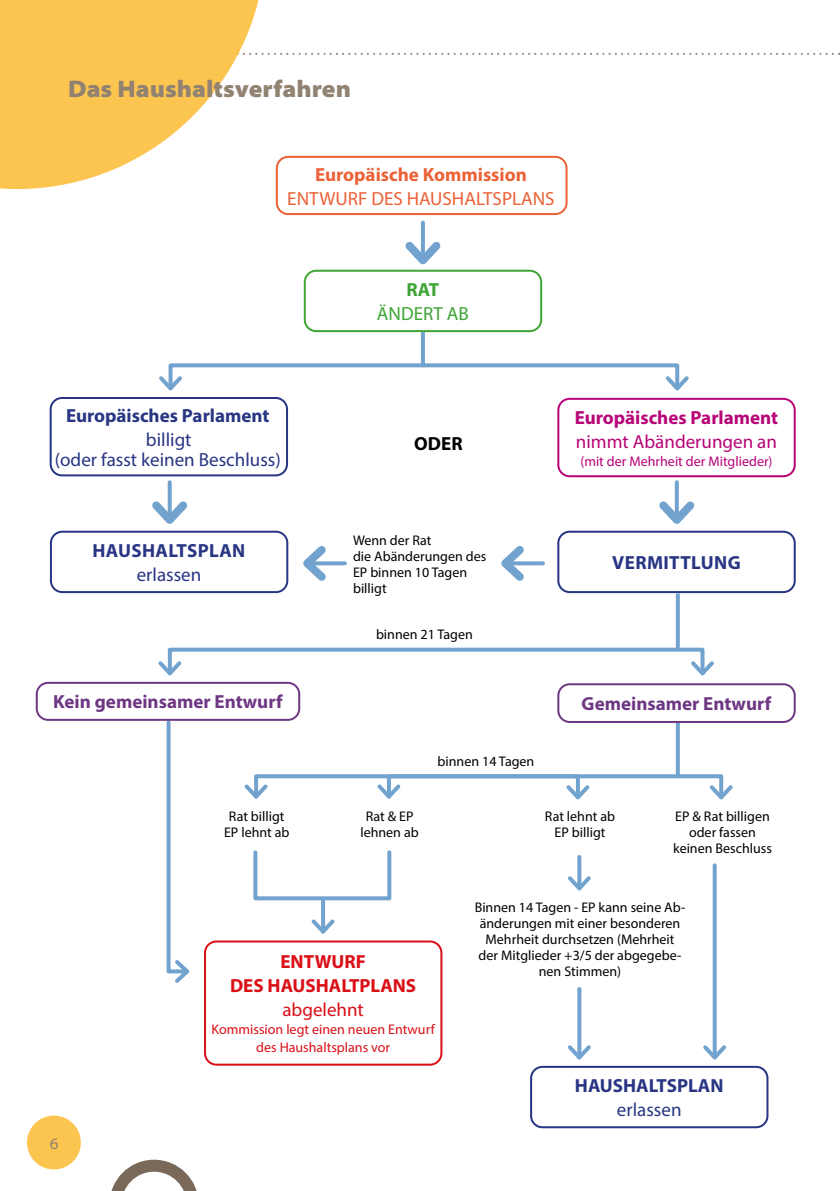
<style>
.page{position:relative;width:840px;height:1191px;background:#fff}
.page>*{position:absolute;margin:0;border:0;box-sizing:border-box;transform-origin:0 0}
.Heading_1{font:900 semi-expanded 24px "Myriad Pro";color:#918272}
.box_body{font:19px "Myriad Pro";color:#283583}
.box_body-2{font:700 19px "Myriad Pro";color:#6e3784}
.box_body-3{font:700 19px "Myriad Pro";color:#283583}
.box_body-4{font:19px "Myriad Pro";color:#ec6136}
.box_body-5{font:700 19px "Myriad Pro";letter-spacing:.02em;color:#283583}
.box_body-6{font:700 19px "Myriad Pro";color:#db0f16}
.box_body-7{font:700 19px "Myriad Pro";color:#ec6136}
.box_body-8{font:700 19px "Myriad Pro";color:#b70477}
.box_body-9{font:19px "Myriad Pro";color:#b70477}
.box_body-10{font:19px "Myriad Pro";color:#db0f16}
.box_body-11{font:19px "Myriad Pro";color:#3fa535}
.box_body-12{font:700 19px "Myriad Pro";color:#000}
.box_body-13{font:700 19px "Myriad Pro";color:#3fa535}
.t1{font:semi-expanded 16px "Myriad Pro";color:#918272}
.box_body-14{font:14px/16px "Myriad Pro";color:#000}
.box_body-15{font:14px/18px "Myriad Pro";color:#db0f16;text-align:center}
.box_body-16{font:14px "Myriad Pro";color:#b70477}
</style>
<div class="page">
<div style="left:27px;top:1115px;width:54px;height:54px;background:#fcc550;border-radius:50%"></div>
<svg style="left:111px;top:1159px;width:86px;height:32px"></svg>
<svg style="left:267px;top:53px;width:572px;height:2px"></svg>
<svg style="left:0;top:0;width:264px;height:189px;fill:#fcc550"></svg>
<div style="left:276px;top:156px;width:291px;height:59px;border:2px solid #ec6136;border-radius:11px"></div>
<div style="left:303px;top:270px;width:239px;height:62px;border:2px solid #3fa535;border-radius:11px"></div>
<div style="left:50px;top:397px;width:238px;height:79px;border:2px solid #283583;border-radius:11px"></div>
<div style="left:50px;top:531px;width:238px;height:62px;border:2px solid #283583;border-radius:11px"></div>
<div style="left:557px;top:398px;width:238px;height:79px;border:2px solid #b70477;border-radius:11px"></div>
<div style="left:530px;top:1065px;width:238px;height:63px;border:2px solid #283583;border-radius:11px"></div>
<div style="left:204px;top:940px;width:238px;height:125px;border:2px solid #db0f16;border-radius:11px"></div>
<svg style="left:420px;top:223px;width:4px;height:11px"></svg>
<svg style="left:398px;top:234px;width:49px;height:38px"></svg>
<svg style="left:168px;top:482px;width:4px;height:12px"></svg>
<svg style="left:145px;top:494px;width:49px;height:37px"></svg>
<svg style="left:674px;top:482px;width:4px;height:12px"></svg>
<svg style="left:651px;top:494px;width:50px;height:37px"></svg>
<svg style="left:420px;top:332px;width:4px;height:31px"></svg>
<svg style="left:675px;top:593px;width:4px;height:54px"></svg>
<svg style="left:675px;top:723px;width:4px;height:49px"></svg>
<svg style="left:333px;top:561px;width:12px;height:4px"></svg>
<svg style="left:303px;top:546px;width:30px;height:35px"></svg>
<svg style="left:531px;top:561px;width:11px;height:4px"></svg>
<svg style="left:501px;top:546px;width:30px;height:35px"></svg>
<div style="left:253px;top:850px;width:138px;height:50px;border:4px solid #72a2ce"></div>
<div style="left:168px;top:363px;width:510px;height:27px;border:4px solid #72a2ce"></div>
<svg style="left:159px;top:372px;width:26px;height:19px"></svg>
<svg style="left:661px;top:372px;width:28px;height:19px"></svg>
<div style="left:168px;top:647px;width:536px;height:28px;border:4px solid #72a2ce"></div>
<svg style="left:158px;top:657px;width:27px;height:19px"></svg>
<svg style="left:687px;top:657px;width:27px;height:19px"></svg>
<svg style="left:244px;top:772px;width:489px;height:28px"></svg>
<svg style="left:577px;top:989px;width:4px;height:52px"></svg>
<svg style="left:568px;top:1041px;width:23px;height:19px"></svg>
<svg style="left:577px;top:857px;width:4px;height:15px"></svg>
<svg style="left:568px;top:872px;width:23px;height:19px"></svg>
<svg style="left:712px;top:865px;width:4px;height:176px"></svg>
<svg style="left:703px;top:1041px;width:23px;height:19px"></svg>
<svg style="left:166px;top:721px;width:24px;height:262px"></svg>
<hr style="left:321px;top:900px;width:4px;height:31px;background:#72a2ce">
<svg style="left:311px;top:915px;width:24px;height:19px"></svg>
<div style="left:557px;top:531px;width:238px;height:62px;border:2px solid #283583;border-radius:11px"></div>
<div style="left:557px;top:683px;width:238px;height:40px;border:2px solid #6e3784;border-radius:11px"></div>
<div style="left:36px;top:682px;width:264px;height:39px;border:2px solid #6e3784;border-radius:11px"></div>
<h1 class="Heading_1" style="left:68px;top:73px;width:284px">Das Haushaltsverfahren</h1>
<p class="box_body-7" style="left:315px;top:162px;width:213px">Europäische Kommission</p>
<p class="box_body-4" style="left:287px;top:186px;width:269px">ENTWURF DES HAUSHALTSPLANS</p>
<p class="box_body-3" style="left:66px;top:403px;width:205px">Europäisches Parlament</p>
<p class="box_body" style="left:146px;top:428px;width:47px">billigt</p>
<p class="box_body" style="left:55px;top:448px;width:227px">(oder fasst keinen Beschluss)</p>
<p class="box_body-5" style="left:92px;top:538px;width:154px">HAUSHALTSPLAN</p>
<p class="box_body" style="left:137px;top:563px;width:66px">erlassen</p>
<p class="box_body-13" style="left:406px;top:277px;width:34px">RAT</p>
<p class="box_body-11" style="left:376px;top:302px;width:93px">ÄNDERT AB</p>
<p class="box_body-12" style="left:414px;top:431px;width:50px">ODER</p>
<p class="box_body-14" style="left:353px;top:532px;width:80px">Wenn der Rat</p>
<p class="box_body-14" style="left:353px;top:548px;width:135px">die Abänderungen des<br>EP binnen 10 Tagen billigt</p>
<p class="box_body-14" style="left:376px;top:626px;width:98px">binnen 21 Tagen</p>
<p class="box_body-8" style="left:574px;top:405px;width:205px">Europäisches Parlament</p>
<p class="box_body-9" style="left:575px;top:429px;width:202px">nimmt Abänderungen an</p>
<p class="box_body-16" style="left:580px;top:452px;width:193px">(mit der Mehrheit der Mitglieder)</p>
<p class="box_body-5" style="left:612px;top:550px;width:130px">VERMITTLUNG</p>
<p class="box_body-2" style="left:53px;top:689px;width:231px">Kein gemeinsamer Entwurf</p>
<p class="box_body-2" style="left:581px;top:691px;width:191px">Gemeinsamer Entwurf</p>
<p class="box_body-14" style="left:229px;top:808px;width:57px">Rat billigt</p>
<p class="box_body-14" style="left:224px;top:824px;width:67px">EP lehnt ab</p>
<p class="box_body-14" style="left:365px;top:808px;width:49px">Rat &amp; EP</p>
<p class="box_body-14" style="left:360px;top:824px;width:60px">lehnen ab</p>
<p class="box_body-14" style="left:437px;top:753px;width:98px">binnen 14 Tagen</p>
<p class="box_body-14" style="left:544px;top:808px;width:72px">Rat lehnt ab</p>
<p class="box_body-14" style="left:554px;top:824px;width:52px">EP billigt</p>
<p class="box_body-14" style="left:674px;top:808px;width:96px">EP &amp; Rat billigen</p>
<p class="box_body-14" style="left:688px;top:824px;width:68px">oder fassen</p>
<p class="box_body-14" style="left:672px;top:840px;width:100px">keinen Beschluss</p>
<p class="t1" style="left:50px;top:1133px;width:10px">6</p>
<p class="box_body-6" style="left:280px;top:949px;width:87px">ENTWURF</p>
<p class="box_body-6" style="left:230px;top:973px;width:187px">DES HAUSHALTPLANS</p>
<p class="box_body-10" style="left:282px;top:998px;width:83px">abgelehnt</p>
<p class="box_body-15" style="left:211px;top:1020px;width:224px">Kommission legt einen neuen Entwurf des Haushaltsplans vor</p>
<p class="box_body-14" style="left:474px;top:899px;width:212px;text-align:center">Binnen 14 Tagen - EP kann seine Ab&shy;änderungen mit einer besonderen<br>Mehrheit durchsetzen (Mehrheit der Mitglieder +3/5 der abgegebe&shy;nen Stimmen)</p>
<p class="box_body-3" style="left:574px;top:1073px;width:150px">HAUSHALTSPLAN</p>
<p class="box_body" style="left:616px;top:1098px;width:66px">erlassen</p>
</div>
